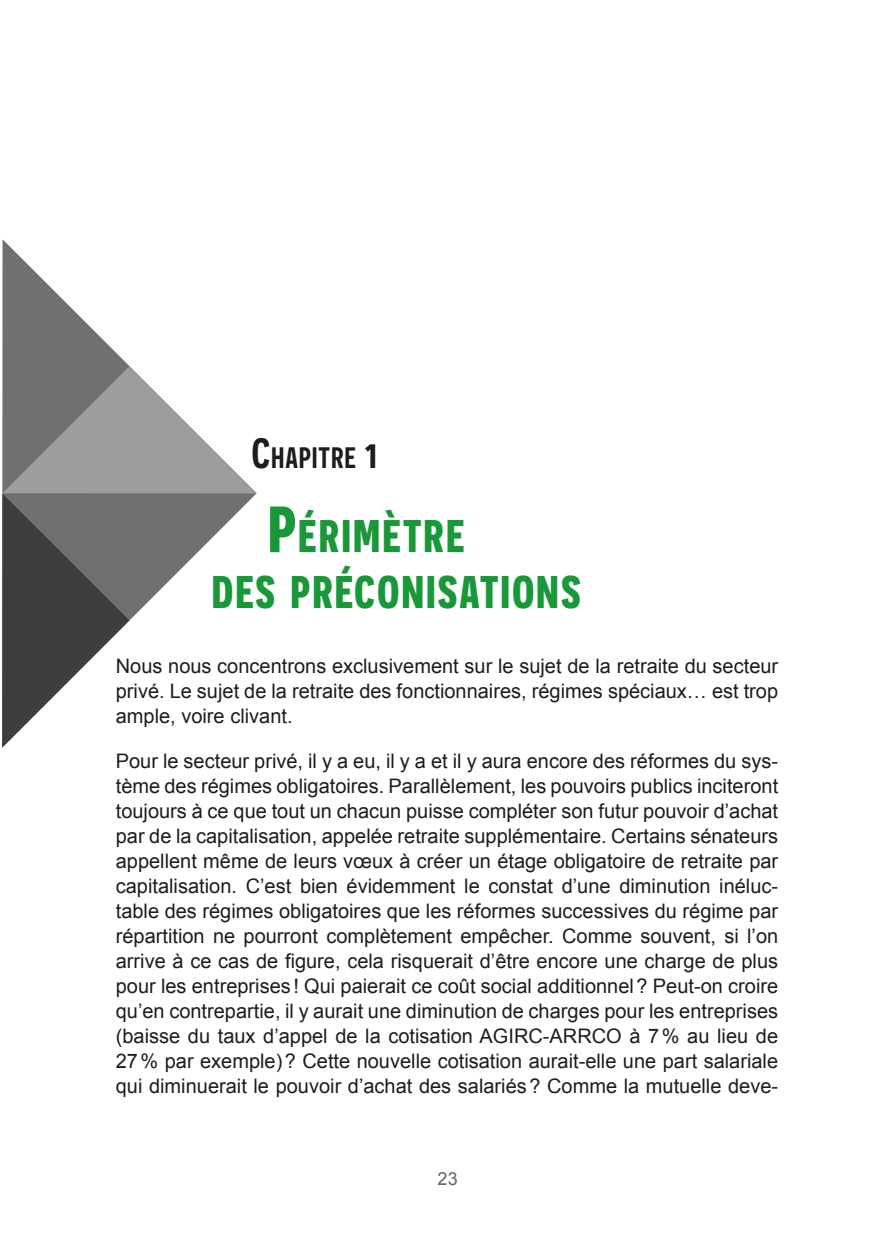
<style>
.page{position:relative;width:884px;height:1252px;background:#fff}
.page>*{position:absolute;margin:0;border:0;box-sizing:border-box;transform-origin:0 0}
._01-Titre_CHAPITRE_ok{font:700 45.6px/56px "Novecentosanscondensed";letter-spacing:.045em;color:#199839;scale:1.06 1}
._00-Numero_CHAPITRE_ok{font:600 29.6px "Novecentosanscondensed";letter-spacing:.03em;color:#1d1d1b;scale:1.04 1}
.TEXTE_COURANT_OK{font:20px/25px "Arial";color:#1d1d1b;text-align:justify}
.t1{font:18px "Arial";color:#646463}
.s1{font-size:42.2px}
.s2{font-size:65.2px}
</style>
<div class="page">
<svg style="left:2px;top:239px;width:255px;height:255px"></svg>
<svg style="left:2px;top:366px;width:254px;height:382px"></svg>
<p class="_00-Numero_CHAPITRE_ok" style="left:252px;top:441px;width:122px"><span class="s1">C</span>HAPITRE <span class="s1">1</span></p>
<p class="_01-Titre_CHAPITRE_ok" style="left:212px;top:508px;width:349px;text-indent:56px"><span class="s2">P</span>ÉRIMÈTRE<br>DES PRÉCONISATIONS</p>
<p class="TEXTE_COURANT_OK" style="left:116px;top:654px;width:664px">Nous nous concentrons exclusivement sur le sujet de la retraite du secteur privé. Le sujet de la retraite des fonctionnaires, régimes spéciaux… est trop ample, voire clivant.</p>
<p class="TEXTE_COURANT_OK" style="left:116px;top:749px;width:664px">Pour le secteur privé, il y a eu, il y a et il y aura encore des réformes du sys&shy;tème des régimes obligatoires. Parallèlement, les pouvoirs publics inciteront toujours à ce que tout un chacun puisse compléter son futur pouvoir d’achat par de la capitalisation, appelée retraite supplémentaire. Certains sénateurs appellent même de leurs vœux à créer un étage obligatoire de retraite par capitalisation. C’est bien évidemment le constat d’une diminution inéluc&shy;table des régimes obligatoires que les réformes successives du régime par répartition ne pourront complètement empêcher. Comme souvent, si l’on arrive à ce cas de figure, cela risquerait d’être encore une charge de plus pour les entreprises ! Qui paierait ce coût social additionnel? Peut-on croire qu’en contrepartie, il y aurait une diminution de charges pour les entreprises (baisse du taux d’appel de la cotisation AGIRC-ARRCO à 7% au lieu de 27% par exemple)? Cette nouvelle cotisation aurait-elle une part salariale qui diminuerait le pouvoir d’achat des salariés? Comme la mutuelle deve-</p>
<p class="t1" style="left:437px;top:1167px;width:22px">23</p>
</div>
